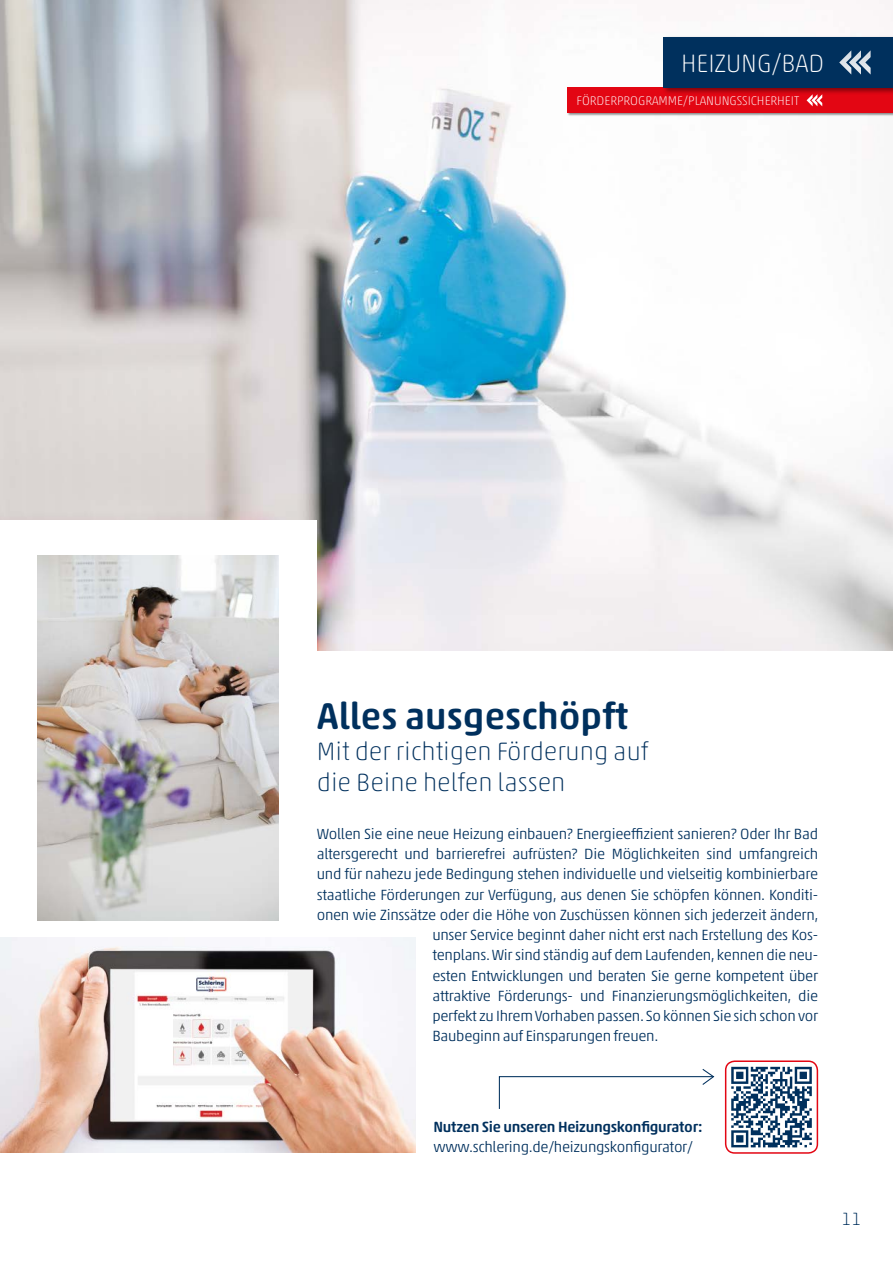
<style>
.page{position:relative;width:893px;height:1263px;background:#fff}
.page>*{position:absolute;margin:0;border:0;box-sizing:border-box;transform-origin:0 0}
.t1{font:500 37.5px "Akko Rounded Std";color:#00305d}
.t2{font:100 25.5px/30.6px "Akko Rounded Pro";color:#00305d}
.t3{font:100 25.5px "Akko Rounded Pro";color:#fff}
.t4{font:100 18px "Akko Rounded Pro";color:#00305d}
.t5{font:300 15px "Akko Pro";letter-spacing:-.02em;color:#00305d}
.t6{font:500 15px "Akko Rounded Std";letter-spacing:-.02em;color:#00305d}
.t7{font:100 12.75px "Akko Rounded Pro";color:#fff}
</style>
<div class="page">
<img style="left:0;top:0;width:893px;height:651px">
<img style="left:0;top:937px;width:415px;height:215px">
<div style="left:0;top:520px;width:317px;height:217px;background:#fff"></div>
<img style="left:38px;top:555px;width:241px;height:365px">
<svg style="left:727px;top:1063px;width:90px;height:89px"></svg>
<div style="left:725px;top:1060px;width:93px;height:94px;border:2px solid #e30613;border-radius:9px"></div>
<svg style="left:498px;top:1069px;width:217px;height:40px"></svg>
<div style="left:567px;top:87px;width:326px;height:29px;background:#000;opacity:.45"></div>
<div style="left:568px;top:88px;width:325px;height:25px;background:#e30613"></div>
<svg style="left:807px;top:95px;width:15px;height:11px"></svg>
<div style="left:662px;top:36px;width:231px;height:59px;background:#000;opacity:.45"></div>
<div style="left:664px;top:37px;width:229px;height:51px;background:#00305d"></div>
<svg style="left:839px;top:50px;width:32px;height:25px"></svg>
<h2 class="t3" style="left:681px;top:48px;width:145px">HEIZUNG/BAD</h2>
<p class="t7" style="left:576px;top:93px;width:224px">FÖRDERPROGRAMME/PLANUNGSSICHERHEIT</p>
<h1 class="t1" style="left:317px;top:694px;width:313px">Alles ausgeschöpft</h1>
<h2 class="t2" style="left:317px;top:736px;width:333px">Mit der richtigen Förderung auf die Beine helfen lassen</h2>
<p class="t5" style="left:317px;top:824px;width:503px">Wollen Sie eine neue Heizung einbauen? Energieeffizient sanieren? Oder Ihr Bad</p>
<p class="t5" style="left:317px;top:845px;width:503px">altersgerecht und barrierefrei aufrüsten? Die Möglichkeiten sind umfangreich</p>
<p class="t5" style="left:317px;top:865px;width:503px">und für nahezu jede Bedingung stehen individuelle und vielseitig kombinierbare</p>
<p class="t5" style="left:317px;top:885px;width:503px">staatliche Förderungen zur Verfügung, aus denen Sie schöpfen können. Konditi-</p>
<p class="t5" style="left:317px;top:905px;width:503px">onen wie Zinssätze oder die Höhe von Zuschüssen können sich jederzeit ändern,</p>
<p class="t5" style="left:432px;top:926px;width:387px">unser Service beginnt daher nicht erst nach Erstellung des Kos-</p>
<p class="t5" style="left:432px;top:946px;width:387px">tenplans. Wir sind ständig auf dem Laufenden, kennen die neu-</p>
<p class="t5" style="left:432px;top:966px;width:387px">esten Entwicklungen und beraten Sie gerne kompetent über</p>
<p class="t5" style="left:432px;top:986px;width:387px">attraktive Förderungs- und Finanzierungsmöglichkeiten, die</p>
<p class="t5" style="left:432px;top:1007px;width:387px">perfekt zu Ihrem Vorhaben passen. So können Sie sich schon vor</p>
<p class="t5" style="left:432px;top:1027px;width:227px">Baubeginn auf Einsparungen freuen.</p>
<p class="t6" style="left:433px;top:1118px;width:271px">Nutzen Sie unseren Heizungskonfigurator:</p>
<p class="t5" style="left:433px;top:1138px;width:261px">www.schlering.de/heizungskonfigurator/</p>
<p class="t4" style="left:842px;top:1208px;width:21px">11</p>
</div>
